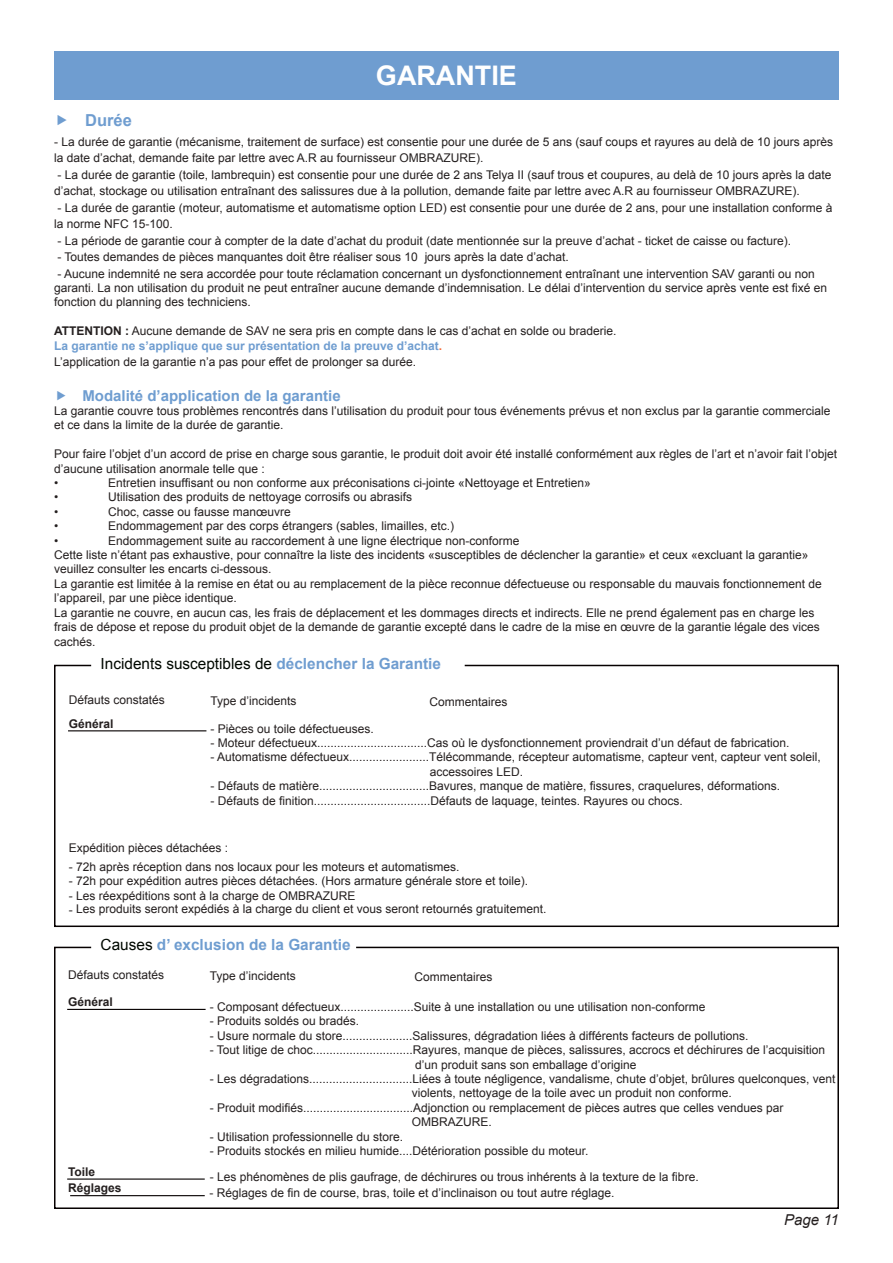
<style>
.page{position:relative;width:893px;height:1263px;background:#fff}
.page>*{position:absolute;margin:0;border:0;box-sizing:border-box;transform-origin:0 0}
.t1{font:700 27px "Arial";color:#fff}
.t2{font:700 16.5px "Arial";color:#6f9dd0}
.t3{font:15.3px "Arial";color:#000800}
.t4{font:700 15.3px "Arial";color:#6f9dd0}
.t5{font:700 15px "Arial";color:#6f9dd0}
.t6{font:italic 15px "Arial";color:#241f1f}
.t7{font:12px/14.4px "Arial";color:#241f1f}
.t8{font:700 12px "Arial";color:#241f1f}
.s1{font-weight:700}
.s2{font-weight:700;color:#6f9dd0}
.s3{font-weight:700;color:#f76c3a}
.s4{font-weight:400;color:#000800}
</style>
<div class="page">
<svg style="left:54px;top:946px;width:785px;height:263px"></svg>
<svg style="left:54px;top:664px;width:785px;height:264px"></svg>
<hr style="left:67px;top:1009px;width:139px;height:1px;background:#060000">
<hr style="left:67px;top:1178px;width:138px;height:1px;background:#060000">
<hr style="left:70px;top:1195px;width:135px;height:1px;background:#060000">
<hr style="left:68px;top:730px;width:138px;height:1px;background:#060000">
<div style="left:54px;top:51px;width:785px;height:49px;background:#6f9dd0"></div>
<h1 class="t1" style="left:376px;top:57px;width:142px">GARANTIE</h1>
<h2 class="t2" style="left:85px;top:109px;width:48px">Durée</h2>
<p class="t7" style="left:54px;top:133px;width:781px;line-height:16.5px">- La durée de garantie (mécanisme, traitement de surface) est consentie pour une durée de 5 ans (sauf coups et rayures au delà de 10 jours après la date d’achat, demande faite par lettre avec A.R au fournisseur OMBRAZURE).</p>
<p class="t7" style="left:54px;top:166px;width:779px;line-height:16.5px">- La durée de garantie (toile, lambrequin) est consentie pour une durée de 2 ans Telya II (sauf trous et coupures, au delà de 10 jours après la date d’achat, stockage ou utilisation entraînant des salissures due à la pollution, demande faite par lettre avec A.R au fournisseur OMBRAZURE).</p>
<p class="t7" style="left:54px;top:199px;width:780px;line-height:16.5px">- La durée de garantie (moteur, automatisme et automatisme option LED) est consentie pour une durée de 2 ans, pour une installation conforme à la norme NFC 15-100.</p>
<p class="t7" style="left:57px;top:233px;width:735px">- La période de garantie cour à compter de la date d’achat du produit (date mentionnée sur la preuve d’achat - ticket de caisse ou facture).</p>
<p class="t7" style="left:57px;top:250px;width:513px">- Toutes demandes de pièces manquantes doit être réaliser sous 10 jours après la date d’achat.</p>
<p class="t7" style="left:54px;top:266px;width:775px">- Aucune indemnité ne sera accordée pour toute réclamation concernant un dysfonctionnement entraînant une intervention SAV garanti ou non garanti. La non utilisation du produit ne peut entraîner aucune demande d’indemnisation. Le délai d’intervention du service après vente est fixé en fonction du planning des techniciens.</p>
<p class="t7" style="left:54px;top:324px;width:564px"><span class="s1">ATTENTION :</span> Aucune demande de SAV ne sera pris en compte dans le cas d’achat en solde ou braderie.<br><span class="s2">La garantie ne s’applique que sur présentation de la preuve d’achat</span><span class="s3">.</span></p>
<p class="t7" style="left:54px;top:354px;width:364px">L’application de la garantie n’a pas pour effet de prolonger sa durée.</p>
<p class="t5" style="left:82px;top:385px;width:260px">Modalité d’application de la garantie</p>
<p class="t7" style="left:54px;top:404px;width:778px">La garantie couvre tous problèmes rencontrés dans l’utilisation du produit pour tous événements prévus et non exclus par la garantie commerciale et ce dans la limite de la durée de garantie.</p>
<p class="t7" style="left:54px;top:447px;width:785px">Pour faire l’objet d’un accord de prise en charge sous garantie, le produit doit avoir été installé conformément aux règles de l’art et n’avoir fait l’objet d’aucune utilisation anormale telle que :<br>•</p>
<p class="t7" style="left:108px;top:476px;width:484px">Entretien insuffisant ou non conforme aux préconisations ci-jointe «Nettoyage et Entretien»</p>
<p class="t7" style="left:54px;top:490px;width:6px">•</p>
<p class="t7" style="left:108px;top:490px;width:306px">Utilisation des produits de nettoyage corrosifs ou abrasifs</p>
<p class="t7" style="left:54px;top:505px;width:6px">•</p>
<p class="t7" style="left:108px;top:505px;width:184px">Choc, casse ou fausse manœuvre</p>
<p class="t7" style="left:54px;top:519px;width:6px">•</p>
<p class="t7" style="left:108px;top:519px;width:348px">Endommagement par des corps étrangers (sables, limailles, etc.)</p>
<p class="t7" style="left:54px;top:533px;width:6px">•</p>
<p class="t7" style="left:54px;top:533px;width:769px;text-indent:54px">Endommagement suite au raccordement à une ligne électrique non-conforme<br>Cette liste n’étant pas exhaustive, pour connaître la liste des incidents «susceptibles de déclencher la garantie» et ceux «excluant la garantie» veuillez consulter les encarts ci-dessous.<br>La garantie est limitée à la remise en état ou au remplacement de la pièce reconnue défectueuse ou responsable du mauvais fonctionnement de l’appareil, par une pièce identique.<br>La garantie ne couvre, en aucun cas, les frais de déplacement et les dommages directs et indirects. Elle ne prend également pas en charge les frais de dépose et repose du produit objet de la demande de garantie excepté dans le cadre de la mise en œuvre de la garantie légale des vices cachés.</p>
<p class="t3" style="left:101px;top:653px;width:342px">Incidents susceptibles de <span class="s2">déclencher la Garantie</span></p>
<p class="t7" style="left:69px;top:693px;width:98px">Défauts constatés</p>
<p class="t7" style="left:211px;top:693px;width:88px">Type d’incidents</p>
<p class="t7" style="left:429px;top:694px;width:80px">Commentaires</p>
<p class="t8" style="left:69px;top:715px;width:46px">Général</p>
<p class="t7" style="left:210px;top:721px;width:165px">- Pièces ou toile défectueuses.</p>
<p class="t7" style="left:210px;top:736px;width:580px">- Moteur défectueux.................................Cas où le dysfonctionnement proviendrait d’un défaut de fabrication.</p>
<p class="t7" style="left:430px;top:750px;width:392px;text-indent:-219px">- Automatisme défectueux........................Télécommande, récepteur automatisme, capteur vent, capteur vent soleil, accessoires LED.</p>
<p class="t7" style="left:210px;top:779px;width:571px">- Défauts de matière.................................Bavures, manque de matière, fissures, craquelures, déformations.</p>
<p class="t7" style="left:210px;top:793px;width:474px">- Défauts de finition...................................Défauts de laquage, teintes. Rayures ou chocs.</p>
<p class="t7" style="left:69px;top:841px;width:161px">Expédition pièces détachées :</p>
<p class="t7" style="left:69px;top:860px;width:392px">- 72h après réception dans nos locaux pour les moteurs et automatismes.</p>
<p class="t7" style="left:69px;top:874px;width:461px">- 72h pour expédition autres pièces détachées. (Hors armature générale store et toile).</p>
<p class="t7" style="left:69px;top:888px;width:288px">- Les réexpéditions sont à la charge de OMBRAZURE</p>
<p class="t7" style="left:69px;top:901px;width:479px">- Les produits seront expédiés à la charge du client et vous seront retournés gratuitement.</p>
<p class="t4" style="left:101px;top:935px;width:251px"><span class="s4">Causes</span> d’ exclusion de la Garantie</p>
<p class="t7" style="left:68px;top:968px;width:98px">Défauts constatés</p>
<p class="t7" style="left:210px;top:969px;width:88px">Type d’incidents</p>
<p class="t7" style="left:414px;top:969px;width:80px">Commentaires</p>
<p class="t8" style="left:68px;top:994px;width:46px">Général</p>
<p class="t7" style="left:210px;top:1000px;width:497px">- Composant défectueux......................Suite à une installation ou une utilisation non-conforme</p>
<p class="t7" style="left:210px;top:1014px;width:151px">- Produits soldés ou bradés.</p>
<p class="t7" style="left:210px;top:1028px;width:540px">- Usure normale du store.....................Salissures, dégradation liées à différents facteurs de pollutions.</p>
<p class="t7" style="left:415px;top:1043px;width:412px;text-indent:-205px">- Tout litige de choc..............................Rayures, manque de pièces, salissures, accrocs et déchirures de l’acquisition d’un produit sans son emballage d’origine</p>
<p class="t7" style="left:412px;top:1072px;width:425px;text-indent:-202px">- Les dégradations...............................Liées à toute négligence, vandalisme, chute d’objet, brûlures quelconques, vent violents, nettoyage de la toile avec un produit non conforme.</p>
<p class="t7" style="left:412px;top:1100px;width:373px;text-indent:-202px">- Produit modifiés.................................Adjonction ou remplacement de pièces autres que celles vendues par<br>OMBRAZURE.</p>
<p class="t7" style="left:210px;top:1129px;width:195px">- Utilisation professionnelle du store.</p>
<p class="t7" style="left:210px;top:1144px;width:380px">- Produits stockés en milieu humide....Détérioration possible du moteur.</p>
<p class="t8" style="left:68px;top:1163px;width:29px">Toile</p>
<p class="t7" style="left:210px;top:1169px;width:490px">- Les phénomènes de plis gaufrage, de déchirures ou trous inhérents à la texture de la fibre.</p>
<p class="t8" style="left:68px;top:1180px;width:55px">Réglages</p>
<p class="t7" style="left:210px;top:1186px;width:406px">- Réglages de fin de course, bras, toile et d’inclinaison ou tout autre réglage.</p>
<p class="t6" style="left:784px;top:1210px;width:56px">Page 11</p>
</div>
